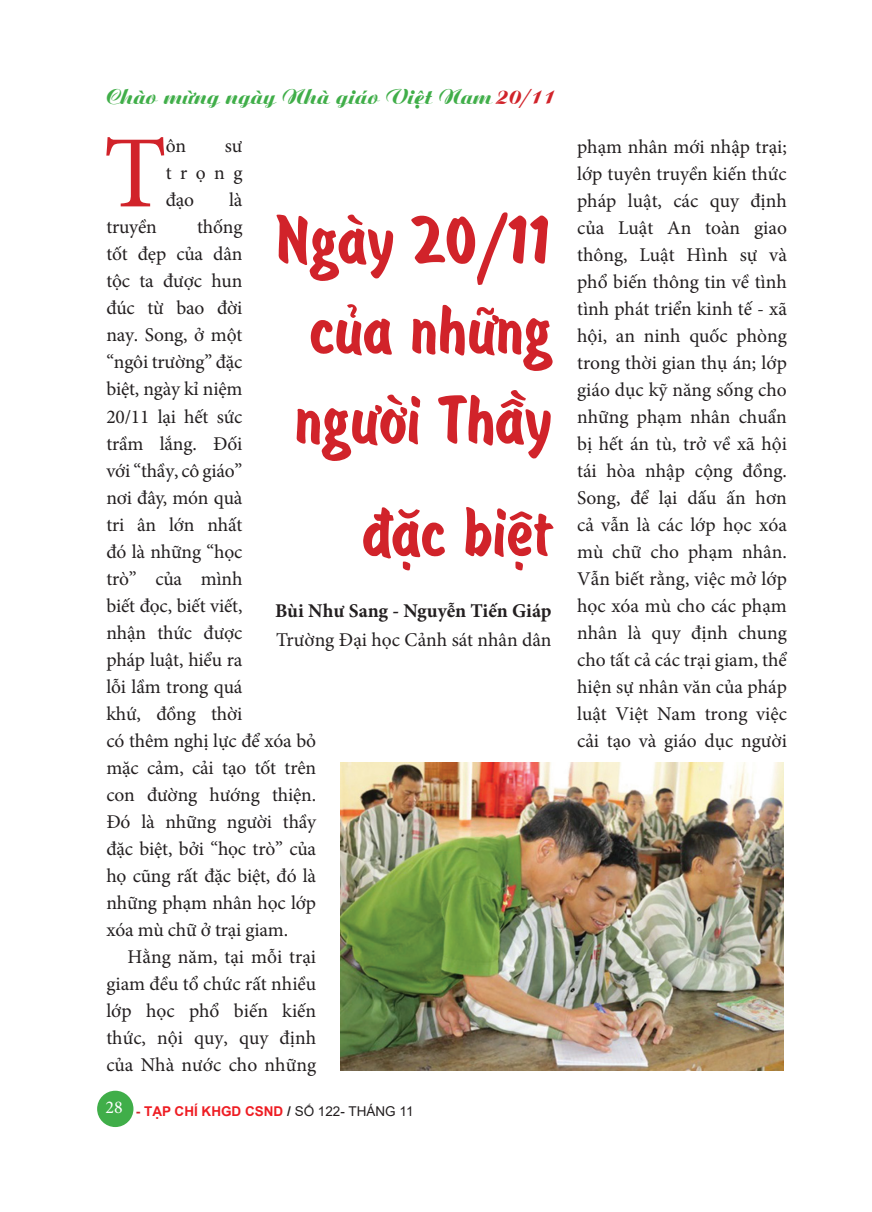
<style>
.page{position:relative;width:872px;height:1212px;background:#fff}
.page>*{position:absolute;margin:0;border:0;box-sizing:border-box;transform-origin:0 0}
.t1{font:102.6px "Minion Pro";color:#d1232a}
.t2{font:75px/90px "HP Brush 03 Bold";color:#d1232a;text-align:justify}
.t3{font:22.5px "HP Ariston Bold Italic";color:#40ae49}
.t4{font:19.5px/27px "Minion Pro";letter-spacing:-.01em;color:#231f20;text-align:justify}
.t5{font:700 19.5px "Minion Pro";letter-spacing:-.005em;color:#231f20}
.t6{font:700 13.5px "Arial";color:#ee1d23}
.s1{color:#d1232a}
.s2{color:#231f20}
.s3{font-weight:400;color:#231f20}
</style>
<div class="page">
<div style="left:97px;top:1091px;width:36px;height:36px;background:#40ae49;border-radius:50%"></div>
<img style="left:340px;top:762px;width:443px;height:309px">
<p class="t3" style="left:106px;top:80px;width:451px">Chaøo möøng ngaøy Nhaø giaùo Vieät Nam <span class="s1">20/11</span></p>
<h1 class="t1" style="left:103px;top:105px;width:65px">T</h1>
<p class="t4" style="left:166px;top:133px;width:22px">ôn</p>
<p class="t4" style="left:166px;top:133px;width:78px;text-indent:59px">sư trọng đạo</p>
<p class="t4" style="left:229px;top:187px;width:15px">là</p>
<h2 class="t2" style="left:275px;top:192px;width:278px">Ngaøy 20/11 cuûa nhöõng ngöôøi Thaày</h2>
<p class="t4" style="left:106px;top:214px;width:211px;text-align:left;text-indent:91px">thống<br>tốt đẹp của dân<br>tộc ta được hun<br>đúc từ bao đời<br>nay. Song, ở một<br>“ngôi trường” đặc<br>biệt, ngày kỉ niệm<br>20/11 lại hết sức<br>trầm lắng. Đối<br>với “thầy, cô giáo”<br>nơi đây, món quà<br>tri ân lớn nhất<br>đó là những “học<br>trò” của mình<br>biết đọc, biết viết,<br>nhận thức được<br>pháp luật, hiểu ra<br>lỗi lầm trong quá<br>khứ, đồng thời<br>có thêm nghị lực để xóa bỏ mặc cảm, cải tạo tốt trên con đường hướng thiện.<br>Đó là những người thầy đặc biệt, bởi “học trò” của họ cũng rất đặc biệt, đó là những phạm nhân học lớp xóa mù chữ ở trại giam.</p>
<p class="t4" style="left:106px;top:943px;width:211px;text-indent:21px">Hằng năm, tại mỗi trại giam đều tổ chức rất nhiều lớp học phổ biến kiến thức, nội quy, quy định của Nhà nước cho những</p>
<p class="t4" style="left:106px;top:214px;width:52px">truyền</p>
<h2 class="t2" style="left:362px;top:484px;width:197px">ñaëc bieät</h2>
<p class="t5" style="left:275px;top:597px;width:278px">Bùi Như Sang - Nguyễn Tiến Giáp</p>
<p class="t4" style="left:276px;top:626px;width:277px">Trường Đại học Cảnh sát nhân dân</p>
<p class="t6" style="left:106px;top:1102px;width:309px"><sup>28</sup> <span class="s1">-</span> TẠP CHÍ KHGD CSND <span class="s2">/</span> <span class="s3">SỐ 122- THÁNG 11</span></p>
<p class="t4" style="left:577px;top:133px;width:211px">phạm nhân mới nhập trại; lớp tuyên truyền kiến thức pháp luật, các quy định của Luật An toàn giao thông, Luật Hình sự và phổ biến thông tin về tình tình phát triển kinh tế - xã hội, an ninh quốc phòng trong thời gian thụ án; lớp giáo dục kỹ năng sống cho những phạm nhân chuẩn bị hết án tù, trở về xã hội tái hòa nhập cộng đồng.<br>Song, để lại dấu ấn hơn cả vẫn là các lớp học xóa mù chữ cho phạm nhân.<br>Vẫn biết rằng, việc mở lớp học xóa mù cho các phạm nhân là quy định chung cho tất cả các trại giam, thể hiện sự nhân văn của pháp luật Việt Nam trong việc cải tạo và giáo dục người</p>
</div>
